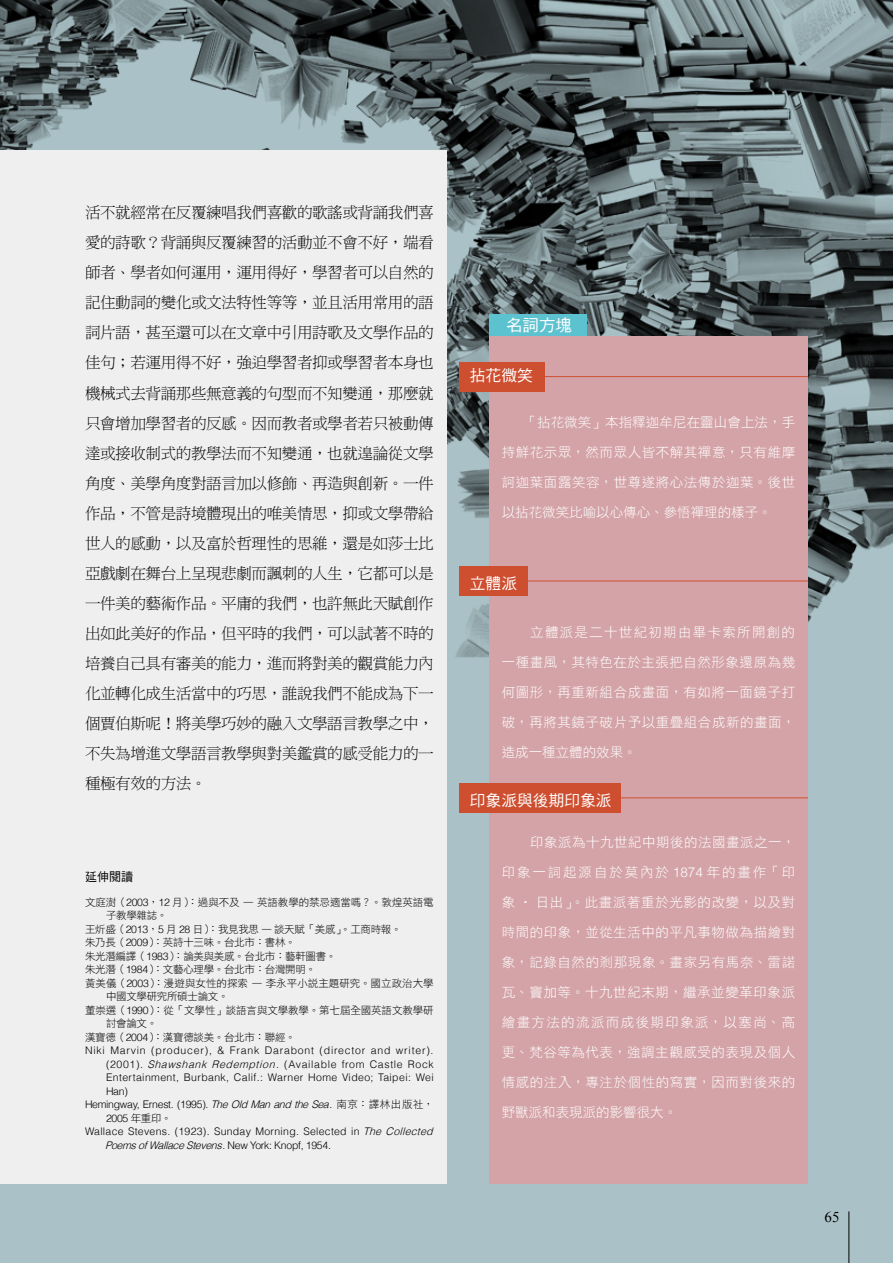
<style>
.page{position:relative;width:893px;height:1263px;background:#fff}
.page>*{position:absolute;margin:0;border:0;box-sizing:border-box;transform-origin:0 0}
.t1{font:16.5px "DF Hei Std W5";color:#fff}
.t2{font:15.75px "DF Hei Std W5";color:#fff}
.t3{font:15.6px/30px "DF Ming Std W3";letter-spacing:-.03em;color:#000;text-align:justify}
.t4{font:15px "Times New Roman";color:#000}
.t5{font:13.5px "DF Hei Std W3";letter-spacing:.04em;color:#fff}
.t6{font:13.5px "DF Hei Std W3";color:#fff}
.t7{font:13.5px "DF Hei Std W3";letter-spacing:.14em;color:#fff}
.t8{font:13.5px "DF Hei Std W3";letter-spacing:.005em;color:#fff}
.t9{font:13.5px "DF Hei Std W3";letter-spacing:.1em;color:#fff}
.t10{font:13.5px "DF Hei Std W3";letter-spacing:.095em;color:#fff}
.t11{font:12px "DF Hei Std W5";color:#000}
.t12{font:10.5px "DF Hei Std W3";letter-spacing:-.03em;color:#000}
.t13{font:300 10.5px "Helvetica";letter-spacing:.04em;color:#000}
.t14{font:10.5px "DF Hei Std W3";letter-spacing:-.01em;color:#000}
.t15{font:300 10.5px "Helvetica";letter-spacing:.075em;color:#000}
.t16{font:300 10.5px "Helvetica";letter-spacing:-.03em;color:#000}
.t17{font:300 10.5px "Helvetica";letter-spacing:.06em;color:#000}
.t18{font:italic 300 10.5px "Helvetica";color:#000}
.t19{font:10.5px "DF Hei Std W3";color:#000}
.s1{font-family:"Helvetica";font-weight:300}
.s2{font-style:italic}
.s3{font-family:"DF Hei Std W3";font-weight:400}
.s4{font-style:normal}
</style>
<div class="page">
<img style="left:0;top:0;width:893px;height:1263px">
<div style="left:0;top:150px;width:446px;height:1033px;background:#efefef"></div>
<div style="left:489px;top:336px;width:319px;height:847px;background:#d4a3a7"></div>
<div style="left:489px;top:315px;width:98px;height:21px;background:#5dc2d0"></div>
<div style="left:459px;top:362px;width:85px;height:30px;background:#ce4e30"></div>
<div style="left:459px;top:566px;width:68px;height:30px;background:#ce4e30"></div>
<div style="left:459px;top:783px;width:162px;height:30px;background:#ce4e30"></div>
<hr style="left:517px;top:581px;width:291px;height:1px;background:#ce4e30">
<hr style="left:549px;top:798px;width:259px;height:1px;background:#ce4e30">
<hr style="left:538px;top:376px;width:270px;height:1px;background:#ce4e30">
<hr style="left:849px;top:1211px;width:1px;height:52px;background:#000">
<p class="t3" style="left:85px;top:198px;width:350px">活不就經常在反覆練唱我們喜歡的歌謠或背誦我們喜愛的詩歌？背誦與反覆練習的活動並不會不好，端看師者、學者如何運用，運用得好，學習者可以自然的記住動詞的變化或文法特性等等，並且活用常用的語詞片語，甚至還可以在文章中引用詩歌及文學作品的佳句；若運用得不好，強迫學習者抑或學習者本身也機械式去背誦那些無意義的句型而不知變通，那麼就只會增加學習者的反感。因而教者或學者若只被動傳達或接收制式的教學法而不知變通，也就遑論從文學角度、美學角度對語言加以修飾、再造與創新。一件作品，不管是詩境體現出的唯美情思，抑或文學帶給世人的感動，以及富於哲理性的思維，還是如莎士比亞戲劇在舞台上呈現悲劇而諷刺的人生，它都可以是一件美的藝術作品。平庸的我們，也許無此天賦創作出如此美好的作品，但平時的我們，可以試著不時的培養自己具有審美的能力，進而將對美的觀賞能力內化並轉化成生活當中的巧思，誰說我們不能成為下一個賈伯斯呢！將美學巧妙的融入文學語言教學之中，不失為增進文學語言教學與對美鑑賞的感受能力的一種極有效的方法。</p>
<p class="t11" style="left:85px;top:870px;width:49px">延伸閱讀</p>
<p class="t14" style="left:85px;top:896px;width:350px">文庭澍（<span class="s1">2003</span>，<span class="s1">12</span> 月）：過與不及 — 英語教學的禁忌適當嗎？。敦煌英語電</p>
<p class="t12" style="left:106px;top:910px;width:63px">子教學雜誌。</p>
<p class="t12" style="left:85px;top:923px;width:318px">王炘盛（<span class="s1">2013</span>，<span class="s1">5</span> 月 <span class="s1">28</span> 日）：我見我思 — 談天賦「美感」。工商時報。</p>
<p class="t12" style="left:85px;top:937px;width:212px">朱乃長（<span class="s1">2009</span>）：英詩十三味。台北市：書林。</p>
<p class="t12" style="left:85px;top:950px;width:253px">朱光潛編譯（<span class="s1">1983</span>）：論美與美感。台北市：藝軒圖書。</p>
<p class="t12" style="left:85px;top:964px;width:233px">朱光潛（<span class="s1">1984</span>）：文藝心理學。台北市：台灣開明。</p>
<p class="t19" style="left:85px;top:977px;width:350px">黃美儀（<span class="s1">2003</span>）：漫遊與女性的探索 — 李永平小說主題研究。國立政治大學</p>
<p class="t12" style="left:106px;top:991px;width:124px">中國文學研究所碩士論文。</p>
<p class="t14" style="left:85px;top:1004px;width:350px">董崇選（<span class="s1">1990</span>）：從「文學性」談語言與文學教學。第七屆全國英語文教學研</p>
<p class="t12" style="left:106px;top:1018px;width:53px">討會論文。</p>
<p class="t12" style="left:85px;top:1031px;width:212px">漢寶德（<span class="s1">2004</span>）：漢寶德談美。台北市：聯經。</p>
<p class="t15" style="left:85px;top:1042px;width:350px">Niki Marvin (producer), &amp; Frank Darabont (director and writer).</p>
<p class="t17" style="left:106px;top:1055px;width:329px">(2001). <span class="s2">Shawshank Redemption</span>. (Available from Castle Rock</p>
<p class="t13" style="left:106px;top:1069px;width:329px">Entertainment, Burbank, Calif.: Warner Home Video; Taipei: Wei</p>
<p class="t13" style="left:106px;top:1082px;width:23px">Han)</p>
<p class="t16" style="left:85px;top:1096px;width:350px">Hemingway, Ernest. (1995). <span class="s2">TheOldManandtheSea</span>. <span class="s3">南京：譯林出版社，</span></p>
<p class="t13" style="left:106px;top:1109px;width:67px">2005 <span class="s3">年重印。</span></p>
<p class="t13" style="left:85px;top:1123px;width:353px">Wallace Stevens. (1923). Sunday Morning. Selected in <span class="s2">TheCollected</span></p>
<p class="t18" style="left:105px;top:1136px;width:227px">PoemsofWallaceStevens<span class="s4">. N e w Yo r k : K n o p f , 1 9 5 4 .</span></p>
<p class="t1" style="left:506px;top:316px;width:67px">名詞方塊</p>
<p class="t2" style="left:470px;top:367px;width:64px">拈花微笑</p>
<p class="t8" style="left:523px;top:414px;width:273px">「拈花微笑」本指釋迦牟尼在靈山會上法，手</p>
<p class="t5" style="left:502px;top:444px;width:295px">持鮮花示眾，然而眾人皆不解其禪意，只有維摩</p>
<p class="t5" style="left:502px;top:474px;width:295px">訶迦葉面露笑容，世尊遂將心法傳於迦葉。後世</p>
<p class="t6" style="left:502px;top:504px;width:271px">以拈花微笑比喻以心傳心、參悟禪理的樣子。</p>
<p class="t2" style="left:470px;top:574px;width:49px">立體派</p>
<p class="t10" style="left:530px;top:624px;width:266px">立體派是二十世紀初期由畢卡索所開創的</p>
<p class="t5" style="left:502px;top:654px;width:295px">一種畫風，其特色在於主張把自然形象還原為幾</p>
<p class="t5" style="left:502px;top:684px;width:295px">何圖形，再重新組合成畫面，有如將一面鏡子打</p>
<p class="t5" style="left:502px;top:714px;width:295px">破，再將其鏡子破片予以重疊組合成新的畫面，</p>
<p class="t6" style="left:502px;top:744px;width:136px">造成一種立體的效果。</p>
<p class="t2" style="left:470px;top:791px;width:143px">印象派與後期印象派</p>
<p class="t5" style="left:530px;top:834px;width:266px">印象派為十九世紀中期後的法國畫派之一，</p>
<p class="t7" style="left:502px;top:864px;width:295px">印象一詞起源自於莫內於 <span class="s1">1874</span> 年的畫作「印</p>
<p class="t5" style="left:502px;top:894px;width:295px">象 ‧ 日出」。此畫派著重於光影的改變，以及對</p>
<p class="t5" style="left:502px;top:924px;width:295px">時間的印象，並從生活中的平凡事物做為描繪對</p>
<p class="t5" style="left:502px;top:954px;width:295px">象，記錄自然的剎那現象。畫家另有馬奈、雷諾</p>
<p class="t5" style="left:502px;top:984px;width:295px">瓦、竇加等。十九世紀末期，繼承並變革印象派</p>
<p class="t9" style="left:502px;top:1014px;width:295px">繪畫方法的流派而成後期印象派，以塞尚、高</p>
<p class="t5" style="left:502px;top:1044px;width:295px">更、梵谷等為代表，強調主觀感受的表現及個人</p>
<p class="t5" style="left:502px;top:1074px;width:295px">情感的注入，專注於個性的寫實，因而對後來的</p>
<p class="t6" style="left:502px;top:1104px;width:177px">野獸派和表現派的影響很大。</p>
<p class="t4" style="left:825px;top:1207px;width:16px">65</p>
</div>
